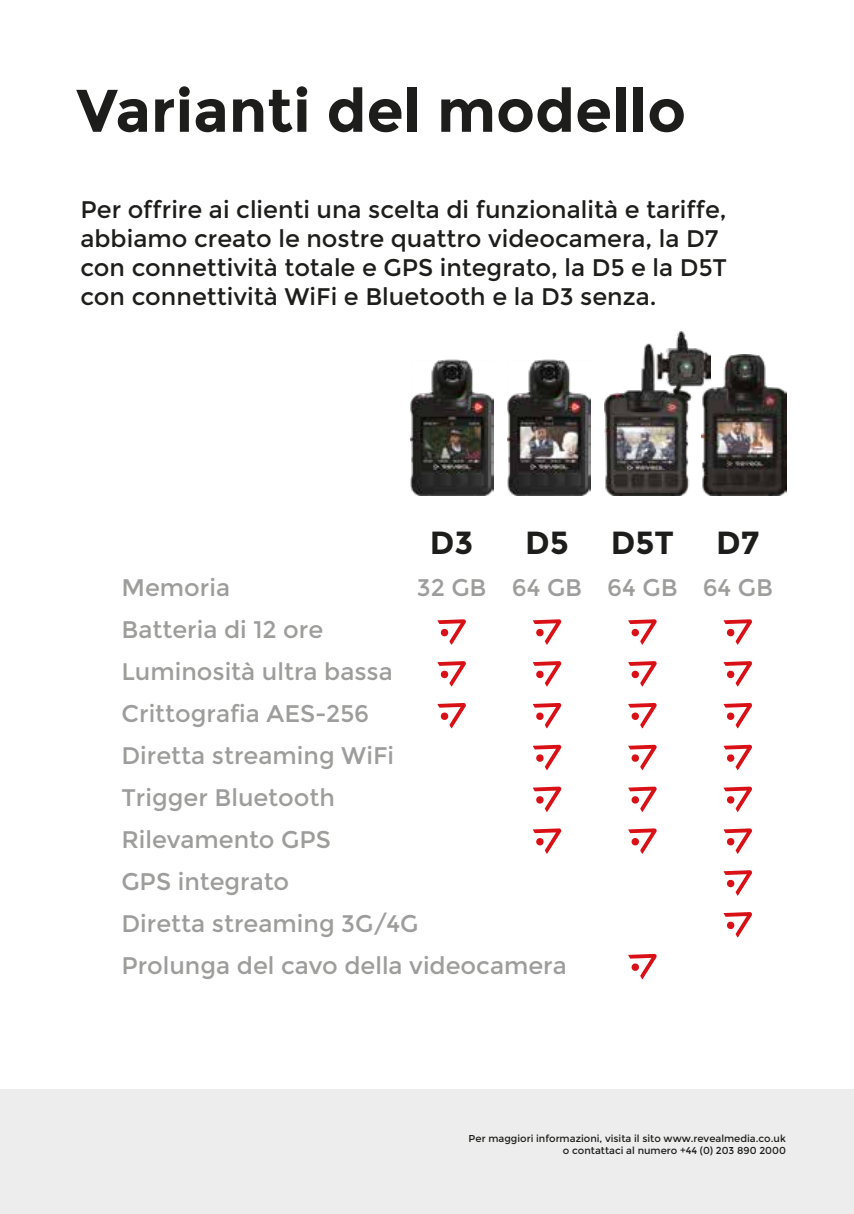
<style>
.page{position:relative;width:854px;height:1214px;background:#fff}
.page>*{position:absolute;margin:0;border:0;box-sizing:border-box;transform-origin:0 0}
.t1{font:700 60px "Montserrat";color:#1d1d1b}
.t2{font:700 32px "Montserrat";color:#1d1d1b}
.t3{font:24px/42px "Montserrat";color:#9d9d9c}
.t4{font:24px/28.8px "Montserrat";color:#1d1d1b}
.t5{font:10px/12px "Montserrat";color:#1d1d1b;text-align:right}
</style>
<div class="page">
<div style="left:0;top:1089px;width:853px;height:124px;background:#ededed"></div>
<svg style="left:437px;top:619px;width:29px;height:25px"></svg>
<svg style="left:533px;top:619px;width:28px;height:25px"></svg>
<svg style="left:437px;top:661px;width:29px;height:25px"></svg>
<svg style="left:533px;top:661px;width:28px;height:25px"></svg>
<svg style="left:533px;top:744px;width:28px;height:26px"></svg>
<svg style="left:437px;top:703px;width:29px;height:25px"></svg>
<svg style="left:723px;top:786px;width:29px;height:25px"></svg>
<svg style="left:723px;top:828px;width:29px;height:25px"></svg>
<svg style="left:723px;top:870px;width:29px;height:25px"></svg>
<svg style="left:723px;top:912px;width:29px;height:25px"></svg>
<svg style="left:628px;top:953px;width:29px;height:26px"></svg>
<svg style="left:533px;top:703px;width:28px;height:25px"></svg>
<svg style="left:723px;top:619px;width:29px;height:25px"></svg>
<svg style="left:723px;top:661px;width:29px;height:25px"></svg>
<svg style="left:723px;top:703px;width:29px;height:25px"></svg>
<svg style="left:723px;top:744px;width:29px;height:26px"></svg>
<svg style="left:533px;top:786px;width:28px;height:25px"></svg>
<svg style="left:533px;top:828px;width:28px;height:25px"></svg>
<svg style="left:628px;top:619px;width:29px;height:25px"></svg>
<svg style="left:628px;top:661px;width:29px;height:25px"></svg>
<svg style="left:628px;top:744px;width:29px;height:26px"></svg>
<svg style="left:628px;top:703px;width:29px;height:25px"></svg>
<svg style="left:628px;top:786px;width:29px;height:25px"></svg>
<svg style="left:628px;top:828px;width:29px;height:25px"></svg>
<img style="left:410px;top:359px;width:83px;height:136px">
<img style="left:507px;top:359px;width:83px;height:136px">
<img style="left:604px;top:332px;width:105px;height:163px">
<img style="left:701px;top:354px;width:85px;height:141px">
<h1 class="t1" style="left:76px;top:75px;width:611px">Varianti del modello</h1>
<p class="t4" style="left:80px;top:196px;width:648px">Per offrire ai clienti una scelta di funzionalità e tariffe, abbiamo creato le nostre quattro videocamera, la D7 con connettività totale e GPS integrato, la D5 e la D5T con connettività WiFi e Bluetooth e la D3 senza.</p>
<h2 class="t2" style="left:430px;top:523px;width:45px">D3</h2>
<p class="t3" style="left:416px;top:566px;width:71px">32 GB</p>
<h2 class="t2" style="left:525px;top:523px;width:45px">D5</h2>
<p class="t3" style="left:511px;top:566px;width:72px">64 GB</p>
<p class="t3" style="left:121px;top:566px;width:446px">Memoria<br>Batteria di 12 ore<br>Luminosità ultra bassa<br>Crittografia AES-256<br>Diretta streaming WiFi<br>Trigger Bluetooth<br>Rilevamento GPS<br>GPS integrato<br>Diretta streaming 3G/4G<br>Prolunga del cavo della videocamera</p>
<h2 class="t2" style="left:610px;top:523px;width:65px">D5T</h2>
<p class="t3" style="left:607px;top:566px;width:72px">64 GB</p>
<h2 class="t2" style="left:716px;top:523px;width:45px">D7</h2>
<p class="t3" style="left:702px;top:566px;width:72px">64 GB</p>
<p class="t5" style="left:468px;top:1132px;width:318px">Per maggiori informazioni, visita il sito www.revealmedia.co.uk o contattaci al numero +44 (0) 203 890 2000</p>
</div>
